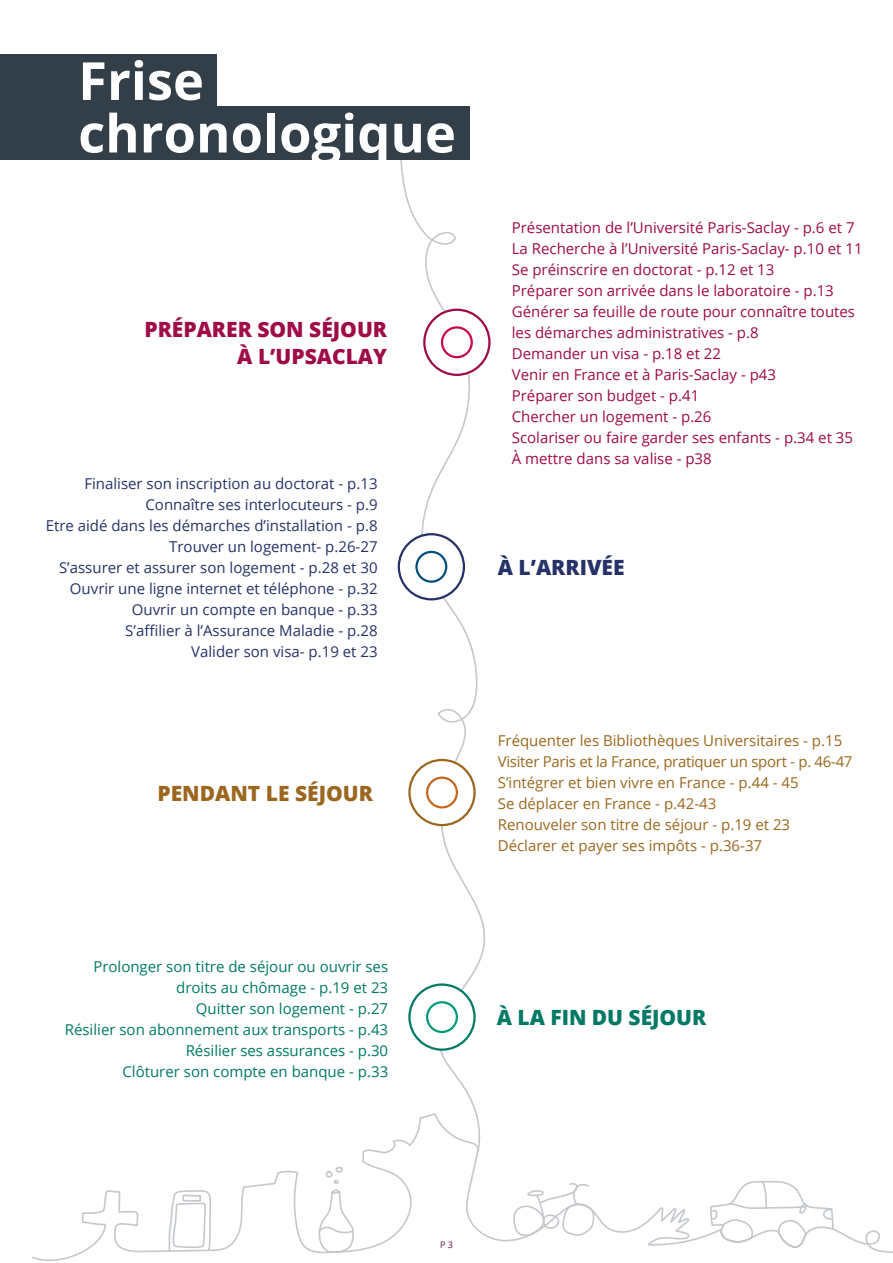
<style>
.page{position:relative;width:893px;height:1263px;background:#fff}
.page>*{position:absolute;margin:0;border:0;box-sizing:border-box;transform-origin:0 0}
.t1{font:700 52.5px/52.5px "Open Sans";color:#fff}
.t2{font:800 21px/27px "Open Sans";color:#9e0b46;text-align:right}
.t3{font:800 21px "Open Sans";color:#9b671e}
.t4{font:800 21px "Open Sans";color:#007965}
.t5{font:800 21px "Open Sans";color:#263267}
.t6{font:15px/21px "Open Sans";color:#9e0b46}
.t7{font:15px/21px "Open Sans";color:#263267;text-align:right}
.t8{font:15px/21px "Open Sans";color:#9b671e}
.t9{font:15px/21px "Open Sans";color:#007965;text-align:right}
.t10{font:9px "Open Sans";color:#62123f}
</style>
<div class="page">
<svg style="left:398px;top:134px;width:90px;height:794px"></svg>
<div style="left:424px;top:310px;width:65px;height:65px;background:#fff;border-radius:50%"></div>
<div style="left:423px;top:309px;width:68px;height:67px;border:2px solid #9e0b46;border-radius:50%"></div>
<div style="left:399px;top:534px;width:65px;height:65px;background:#fff;border-radius:50%"></div>
<div style="left:398px;top:533px;width:67px;height:67px;border:2px solid #263267;border-radius:50%"></div>
<div style="left:409px;top:760px;width:66px;height:65px;background:#fff;border-radius:50%"></div>
<div style="left:408px;top:759px;width:68px;height:67px;border:2px solid #9b671e;border-radius:50%"></div>
<div style="left:0;top:106px;width:469px;height:53px;background:#323e48"></div>
<div style="left:0;top:54px;width:216px;height:53px;background:#323e48"></div>
<div style="left:441px;top:326px;width:32px;height:32px;border:2px solid #c60b46;border-radius:50%"></div>
<div style="left:415px;top:551px;width:32px;height:32px;border:2px solid #004e7e;border-radius:50%"></div>
<div style="left:426px;top:776px;width:32px;height:32px;border:2px solid #c6671f;border-radius:50%"></div>
<svg style="left:32px;top:928px;width:861px;height:333px"></svg>
<h1 class="t1" style="left:78px;top:53px;width:379px">Frise chronologique</h1>
<h2 class="t2" style="left:144px;top:315px;width:244px">PRÉPARER SON SÉJOUR<br>À L’UPSACLAY</h2>
<p class="t7" style="left:46px;top:472px;width:333px">Finaliser son inscription au doctorat - p.13<br>Connaître ses interlocuteurs - p.9<br>Etre aidé dans les démarches d’installation - p.8<br>Trouver un logement- p.26-27<br>S’assurer et assurer son logement - p.28 et 30<br>Ouvrir une ligne internet et téléphone - p.32<br>Ouvrir un compte en banque - p.33<br>S’affilier à l’Assurance Maladie - p.28<br>Valider son visa- p.19 et 23</p>
<h2 class="t3" style="left:157px;top:777px;width:217px">PENDANT LE SÉJOUR</h2>
<p class="t9" style="left:65px;top:955px;width:325px">Prolonger son titre de séjour ou ouvrir ses droits au chômage - p.19 et 23<br>Quitter son logement - p.27<br>Résilier son abonnement aux transports - p.43<br>Résilier ses assurances - p.30<br>Clôturer son compte en banque - p.33</p>
<p class="t6" style="left:512px;top:216px;width:352px">Présentation de l’Université Paris-Saclay - p.6 et 7<br>La Recherche à l’Université Paris-Saclay- p.10 et 11<br>Se préinscrire en doctorat - p.12 et 13<br>Préparer son arrivée dans le laboratoire - p.13<br>Générer sa feuille de route pour connaître toutes les démarches administratives - p.8<br>Demander un visa - p.18 et 22<br>Venir en France et à Paris-Saclay - p43<br>Préparer son budget - p.41<br>Chercher un logement - p.26<br>Scolariser ou faire garder ses enfants - p.34 et 35<br>À mettre dans sa valise - p38</p>
<h2 class="t5" style="left:498px;top:551px;width:128px">À L’ARRIVÉE</h2>
<p class="t8" style="left:498px;top:729px;width:356px">Fréquenter les Bibliothèques Universitaires - p.15<br>Visiter Paris et la France, pratiquer un sport - p. 46-47<br>S’intégrer et bien vivre en France - p.44 - 45<br>Se déplacer en France - p.42-43<br>Renouveler son titre de séjour - p.19 et 23<br>Déclarer et payer ses impôts - p.36-37</p>
<h2 class="t4" style="left:497px;top:1001px;width:211px">À LA FIN DU SÉJOUR</h2>
<p class="t10" style="left:440px;top:1238px;width:14px">P 3</p>
</div>
